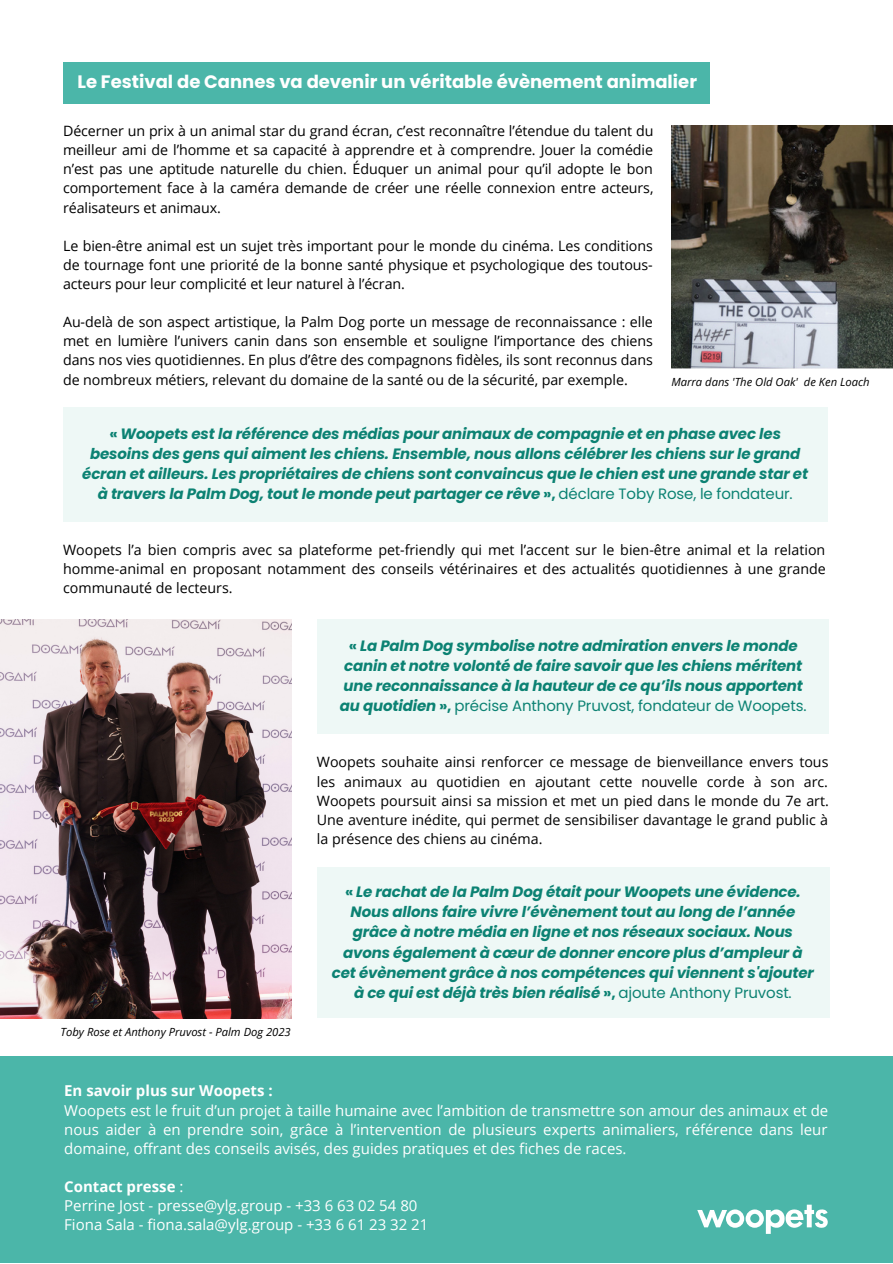
<style>
.page{position:relative;width:893px;height:1264px;background:#fff}
.page>*{position:absolute;margin:0;border:0;box-sizing:border-box;transform-origin:0 0}
.t1{font:700 18px "Poppins";color:#fff}
.t2{font:italic 700 15px/20.2px "Poppins";letter-spacing:-.01em;color:#0c8273;text-align:center}
.t3{font:15px/19px "Open Sans";color:#fff;text-align:justify}
.t4{font:700 15px "Open Sans";color:#fff}
.t5{font:14.25px/19px "Open Sans";letter-spacing:-.005em;color:#000;text-align:justify}
.t6{font:italic 11.25px "Open Sans";color:#000}
.s1{font-style:normal}
.s2{font-weight:400;font-style:normal}
.s3{font-weight:400}
</style>
<div class="page">
<div style="left:0;top:1056px;width:892px;height:206px;background:#4bb6a9"></div>
<img style="left:0;top:619px;width:291px;height:399px">
<div style="left:63px;top:62px;width:646px;height:41px;background:#4bb6a9"></div>
<div style="left:63px;top:407px;width:764px;height:115px;background:#eef8f6"></div>
<div style="left:317px;top:619px;width:511px;height:114px;background:#eef8f6"></div>
<div style="left:317px;top:867px;width:512px;height:151px;background:#eef8f6"></div>
<svg style="left:697px;top:1204px;width:130px;height:29px"></svg>
<img style="left:671px;top:126px;width:221px;height:242px">
<p class="t1" style="left:77px;top:70px;width:621px">Le Festival de Cannes va devenir un véritable évènement animalier</p>
<p class="t5" style="left:63px;top:121px;width:592px">Décerner un prix à un animal star du grand écran, c’est reconnaître l’étendue du talent du meilleur ami de l’homme et sa capacité à apprendre et à comprendre. Jouer la comédie n’est pas une aptitude naturelle du chien. Éduquer un animal pour qu’il adopte le bon comportement face à la caméra demande de créer une réelle connexion entre acteurs, réalisateurs et animaux.</p>
<p class="t5" style="left:63px;top:236px;width:591px">Le bien-être animal est un sujet très important pour le monde du cinéma. Les conditions de tournage font une priorité de la bonne santé physique et psychologique des toutous&shy;acteurs pour leur complicité et leur naturel à l’écran.</p>
<p class="t5" style="left:63px;top:312px;width:591px">Au-delà de son aspect artistique, la Palm Dog porte un message de reconnaissance : elle met en lumière l’univers canin dans son ensemble et souligne l’importance des chiens dans nos vies quotidiennes. En plus d’être des compagnons fidèles, ils sont reconnus dans de nombreux métiers, relevant du domaine de la santé ou de la sécurité, par exemple.</p>
<p class="t6" style="left:671px;top:374px;width:200px">Marra dans 'The Old Oak' de Ken Loach</p>
<p class="t2" style="left:82px;top:423px;width:727px"><span class="s1">«</span> Woopets est la référence des médias pour animaux de compagnie et en phase avec les besoins des gens qui aiment les chiens. Ensemble, nous allons célébrer les chiens sur le grand écran et ailleurs. Les propriétaires de chiens sont convaincus que le chien est une grande star et à travers la Palm Dog, tout le monde peut partager ce rêve <span class="s1">»,</span> <span class="s2">déclare Toby Rose, le fondateur.</span></p>
<p class="t5" style="left:63px;top:539px;width:764px">Woopets l’a bien compris avec sa plateforme pet-friendly qui met l’accent sur le bien-être animal et la relation homme-animal en proposant notamment des conseils vétérinaires et des actualités quotidiennes à une grande communauté de lecteurs.</p>
<p class="t2" style="left:340px;top:635px;width:468px"><span class="s1">«</span> La Palm Dog symbolise notre admiration envers le monde canin et notre volonté de faire savoir que les chiens méritent une reconnaissance à la hauteur de ce qu’ils nous apportent au quotidien <span class="s1">»,</span> <span class="s2">précise Anthony Pruvost, fondateur de Woopets.</span></p>
<p class="t5" style="left:317px;top:752px;width:513px">Woopets souhaite ainsi renforcer ce message de bienveillance envers tous les animaux au quotidien en ajoutant cette nouvelle corde à son arc.<br>Woopets poursuit ainsi sa mission et met un pied dans le monde du 7e art.<br>Une aventure inédite, qui permet de sensibiliser davantage le grand public à la présence des chiens au cinéma.</p>
<p class="t6" style="left:60px;top:1023px;width:232px">Toby Rose et Anthony Pruvost - Palm Dog 2023</p>
<p class="t2" style="left:332px;top:881px;width:483px"><span class="s1">«</span> Le rachat de la Palm Dog était pour Woopets une évidence.<br>Nous allons faire vivre l’évènement tout au long de l’année grâce à notre média en ligne et nos réseaux sociaux. Nous avons également à cœur de donner encore plus d’ampleur à cet évènement grâce à nos compétences qui viennent s'ajouter à ce qui est déjà très bien réalisé <span class="s1">»,</span> <span class="s2">ajoute Anthony Pruvost.</span></p>
<p class="t4" style="left:64px;top:1080px;width:210px">En savoir plus sur Woopets :</p>
<p class="t3" style="left:64px;top:1100px;width:765px">Woopets est le fruit d’un projet à taille humaine avec l’ambition de transmettre son amour des animaux et de nous aider à en prendre soin, grâce à l’intervention de plusieurs experts animaliers, référence dans leur domaine, offrant des conseils avisés, des guides pratiques et des fiches de races.</p>
<p class="t4" style="left:64px;top:1175px;width:121px">Contact presse <span class="s3">:</span></p>
<p class="t3" style="left:64px;top:1195px;width:355px">Perrine Jost - presse@ylg.group - +33 6 63 02 54 80</p>
<p class="t3" style="left:64px;top:1214px;width:365px">Fiona Sala - fiona.sala@ylg.group - +33 6 61 23 32 21</p>
</div>
